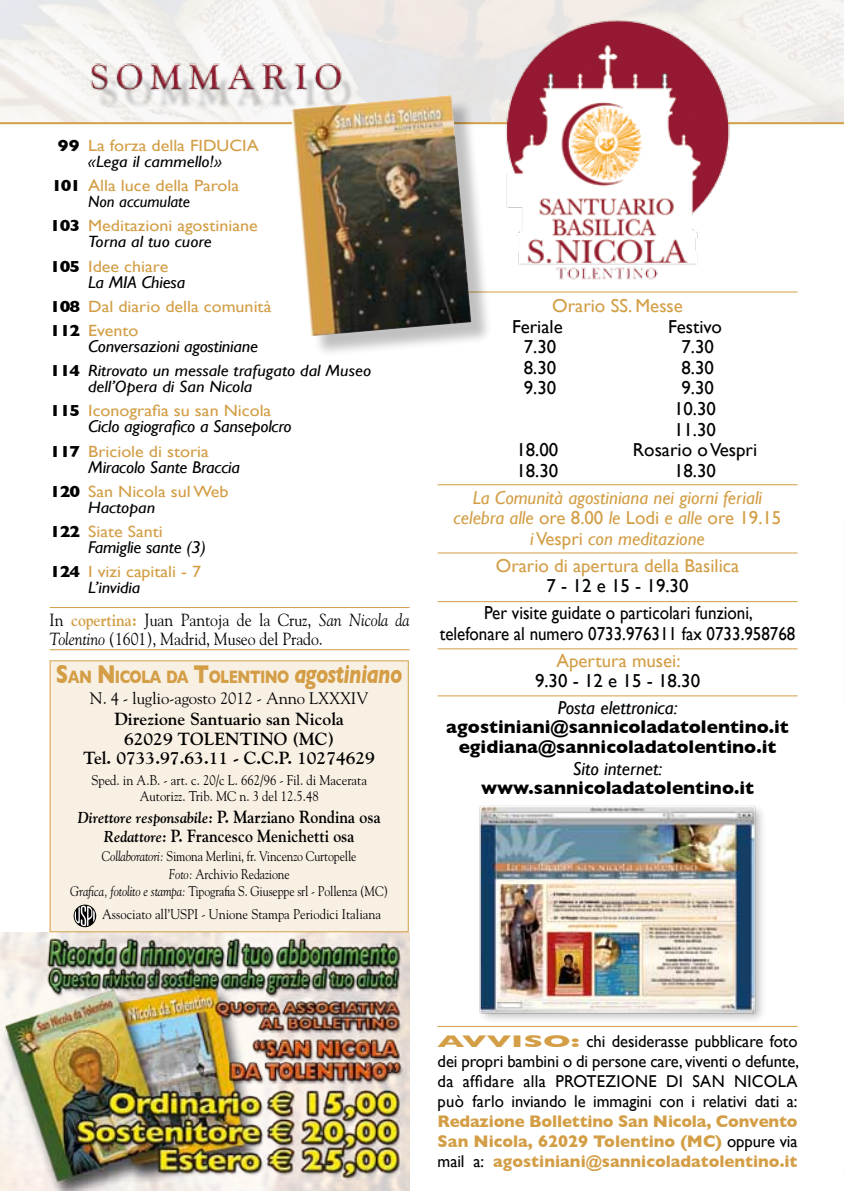
<style>
.page{position:relative;width:844px;height:1191px;background:#fff}
.page>*{position:absolute;margin:0;border:0;box-sizing:border-box;transform-origin:0 0}
.t1{font:18.72px/20.7px "Gill Sans";color:#000;text-align:center}
.t2{font:italic 18.72px/20.7px "Gill Sans";color:#d39e46;text-align:center}
.t3{font:700 18.72px/20.3px "Gill Sans";color:#000;text-align:center}
.t4{font:18.72px "Gill Sans";color:#d39e46}
.t5{font:18.72px "Gill Sans";color:#000;scale:.91 1}
.t6{font:italic 18.72px "Gill Sans";color:#000}
.t7{font:700 18.38px "Gill Sans";letter-spacing:-.045em;color:#d39e46;scale:.78 1}
.t8{font:17.5px/19.2px "Goudy";letter-spacing:-.005em;color:#000;scale:.9 1}
.t9{font:700 17.5px/19.2px "Goudy";color:#000;text-align:center}
.t10{font:700 17.5px "Goudy";color:#000;scale:.9 1}
.t11{font:17.15px/19.9px "Gill Sans";letter-spacing:-.005em;color:#000}
.t12{font:700 17.15px/19.9px "Gill Sans";color:#d39e46;text-align:justify}
.t13{font:italic 16.97px "Gill Sans";letter-spacing:-.01em;color:#000;scale:1.06 1}
.t14{font:16.62px "Goudy";letter-spacing:-.01em;color:#000}
.t15{font:16.28px/16.1px "Gill Sans";color:#d39e46;scale:1.11 1}
.t16{font:italic 16.28px/16.1px "Gill Sans";color:#000;scale:1.11 1}
.t17{font:italic 700 15.75px "Goudy";color:#000;scale:.9 1}
.t18{font:14px/17.5px "Goudy";color:#000;text-align:center;scale:.85 1}
.t19{font:14px/15.8px "Goudy";color:#000;text-align:center;scale:.9 1}
.s1{font-weight:700;color:#000}
.s2{font-style:italic;color:#000}
.s3{font-weight:700;font-style:normal}
.s4{font-weight:700;color:#d39e46}
.s5{font-style:italic}
.s6{font-size:26.25px}
.s7{font-style:italic;font-size:26.25px}
.s8{font-style:normal;font-size:17.5px}
.s9{font-style:italic;font-size:15.75px}
.s10{font-family:"Goudy Italic Os F"}
.s11{font-style:normal}
.s12{font-weight:400;color:#000}
</style>
<div class="page">
<img style="left:71px;top:48px;width:301px;height:73px">
<hr style="left:437px;top:291px;width:360px;height:1px;background:#d39e46">
<hr style="left:437px;top:484px;width:360px;height:1px;background:#d39e46">
<hr style="left:437px;top:552px;width:360px;height:1px;background:#d39e46">
<hr style="left:437px;top:601px;width:360px;height:1px;background:#d39e46">
<hr style="left:437px;top:648px;width:360px;height:1px;background:#d39e46">
<hr style="left:437px;top:695px;width:360px;height:1px;background:#d39e46">
<hr style="left:437px;top:1026px;width:360px;height:1px;background:#d39e46">
<div style="left:50px;top:660px;width:358px;height:272px;background:#f9f0e4"></div>
<svg style="left:74px;top:904px;width:22px;height:23px"></svg>
<svg style="left:75px;top:905px;width:20px;height:21px"></svg>
<hr style="left:50px;top:649px;width:359px;height:1px;background:#d39e46">
<hr style="left:50px;top:607px;width:359px;height:1px;background:#d39e46">
<hr style="left:0;top:122px;width:843px;height:2px;background:#d39e46">
<img style="left:493px;top:0;width:248px;height:293px">
<img style="left:0;top:932px;width:409px;height:259px">
<div style="left:294px;top:99px;width:198px;height:259px;background:#000;opacity:.25"></div>
<img style="left:291px;top:95px;width:180px;height:241px">
<div style="left:477px;top:803px;width:290px;height:222px;background:#000;opacity:.25"></div>
<img style="left:477px;top:803px;width:280px;height:212px">
<svg style="left:833px;top:69px;width:11px;height:56px"></svg>
<p class="t15" style="left:58px;top:137px;width:178px;text-align:center"><span class="s1">99</span> La forza della fiducia <span class="s2">«Lega il cammello!»</span></p>
<p class="t15" style="left:88px;top:177px;width:138px;text-indent:-37px"><span class="s1">101</span> Alla luce della Parola<br><span class="s2">Non accumulate</span></p>
<p class="t15" style="left:50px;top:218px;width:189px;text-align:center"><span class="s1">103</span> Meditazioni agostiniane<br><span class="s2">Torna al tuo cuore</span></p>
<p class="t15" style="left:50px;top:258px;width:108px"><span class="s1">105</span> Idee chiare</p>
<p class="t13" style="left:88px;top:272px;width:93px">La mia Chiesa</p>
<p class="t15" style="left:50px;top:294px;width:201px;line-height:24.2px"><span class="s1">108</span> Dal diario della comunità<br><span class="s1">112</span> Evento</p>
<p class="t13" style="left:88px;top:336px;width:162px">Conversazioni agostiniane</p>
<p class="t16" style="left:88px;top:362px;width:256px;text-indent:-38px"><span class="s3">114</span> Ritrovato un messale trafugato dal Museo dell’Opera di San Nicola</p>
<p class="t15" style="left:50px;top:402px;width:201px"><span class="s1">115</span> Iconografia su san Nicola</p>
<p class="t13" style="left:88px;top:417px;width:193px">Ciclo agiografico a Sansepolcro</p>
<p class="t15" style="left:50px;top:443px;width:145px"><span class="s1">117</span> Briciole di storia</p>
<p class="t13" style="left:88px;top:457px;width:144px">Miracolo Sante Braccia</p>
<p class="t15" style="left:88px;top:483px;width:128px;text-indent:-38px"><span class="s1">120</span> San Nicola sul Web<br><span class="s2">Hactopan</span></p>
<p class="t15" style="left:50px;top:523px;width:103px"><span class="s1">122</span> Siate Santi</p>
<p class="t13" style="left:88px;top:537px;width:113px">Famiglie sante (3)</p>
<p class="t15" style="left:88px;top:563px;width:103px;text-indent:-38px"><span class="s1">124</span> I vizi capitali - 7<br><span class="s2">L’invidia</span></p>
<p class="t8" style="left:50px;top:609px;width:401px">In <span class="s4">copertina:</span> Juan Pantoja de la Cruz, <span class="s5">San Nicola da<br>Tolentino</span> (1601), Madrid, Museo del Prado.</p>
<p class="t7" style="left:56px;top:666px;width:445px"><span class="s6">S</span>AN <span class="s6">N</span> ICOLA DA <span class="s6">T</span>OLENTINO <span class="s7">agostiniano</span></p>
<p class="t14" style="left:90px;top:688px;width:280px">N. 4 - luglio-agosto 2012 - Anno LXXXIV</p>
<p class="t9" style="left:83px;top:709px;width:293px">Direzione Santuario san Nicola<br>62029 TOLENTINO (MC)<br>Tel. 0733.97.63.11 - C.C.P. 10274629</p>
<p class="t19" style="left:91px;top:772px;width:308px">Sped. in A.B. - art. c. 20/c L. 662/96 - Fil. di Macerata<br>Autorizz. Trib. MC n. 3 del 12.5.48</p>
<p class="t17" style="left:78px;top:808px;width:338px">Direttore responsabile: <span class="s8">P. Marziano Rondina osa</span></p>
<p class="t10" style="left:104px;top:825px;width:280px"><span class="s9">Redattore:</span> P. Francesco Menichetti osa</p>
<p class="t18" style="left:70px;top:847px;width:375px"><span class="s10">Collaboratori:</span> Simona Merlini, fr. Vincenzo Curtopelle<br><span class="s10">Foto:</span> Archivio Redazione<br><span class="s10">Grafica, fotolito e stampa:</span> Tipografia S. Giuseppe srl - Pollenza (MC)</p>
<p class="t19" style="left:102px;top:906px;width:311px">Associato all’USPI - Unione Stampa Periodici Italiana</p>
<p class="t4" style="left:552px;top:294px;width:132px">Orario SS. Messe</p>
<p class="t1" style="left:512px;top:316px;width:52px">Feriale</p>
<p class="t1" style="left:668px;top:316px;width:55px">Festivo</p>
<p class="t1" style="left:523px;top:336px;width:34px">7.30</p>
<p class="t1" style="left:681px;top:336px;width:34px">7.30</p>
<p class="t1" style="left:523px;top:357px;width:34px">8.30</p>
<p class="t1" style="left:681px;top:357px;width:34px">8.30</p>
<p class="t1" style="left:523px;top:377px;width:34px">9.30</p>
<p class="t1" style="left:673px;top:377px;width:43px">9.30<br>10.30<br>11.30</p>
<p class="t1" style="left:516px;top:439px;width:43px">18.00</p>
<p class="t1" style="left:632px;top:439px;width:126px">Rosario o Vespri</p>
<p class="t1" style="left:516px;top:460px;width:43px">18.30</p>
<p class="t1" style="left:673px;top:460px;width:43px">18.30</p>
<p class="t2" style="left:453px;top:487px;width:329px">La Comunità agostiniana nei giorni feriali celebra alle <span class="s11">ore 8.00</span> le <span class="s11">Lodi</span> e alle <span class="s11">ore 19.15 </span>i <span class="s11">Vespri</span> con meditazione</p>
<p class="t4" style="left:495px;top:554px;width:245px">Orario di apertura della Basilica</p>
<p class="t1" style="left:484px;top:572px;width:270px;line-height:26.8px">7 - 12 e 15 - 19.30<br>Per visite guidate o particolari funzioni,</p>
<p class="t5" style="left:439px;top:622px;width:392px">telefonare al numero 0733.976311 fax 0733.958768</p>
<p class="t4" style="left:556px;top:649px;width:125px">Apertura musei:</p>
<p class="t1" style="left:535px;top:670px;width:167px">9.30 - 12 e 15 - 18.30</p>
<p class="t6" style="left:557px;top:697px;width:121px">Posta elettronica:</p>
<p class="t3" style="left:446px;top:716px;width:344px">agostiniani@sannicoladatolentino.it egidiana@sannicoladatolentino.it</p>
<p class="t6" style="left:572px;top:758px;width:91px">Sito internet:</p>
<p class="t3" style="left:481px;top:777px;width:274px">www.sannicoladatolentino.it</p>
<p class="t11" style="left:437px;top:1031px;width:363px"><span class="s4">AVVISO:</span> chi desiderasse pubblicare foto dei propri bambini o di persone care, viventi o defunte, da affidare alla protezio ne di San Nicola può farlo inviando le immagini con i relativi dati a:</p>
<p class="t12" style="left:437px;top:1110px;width:361px">Redazione Bollettino San Nicola, Convento San Nicola, 62029 Tolentino (MC) <span class="s12">oppure via mail a:</span> agostiniani@sannicoladatolentino.it</p>
</div>
